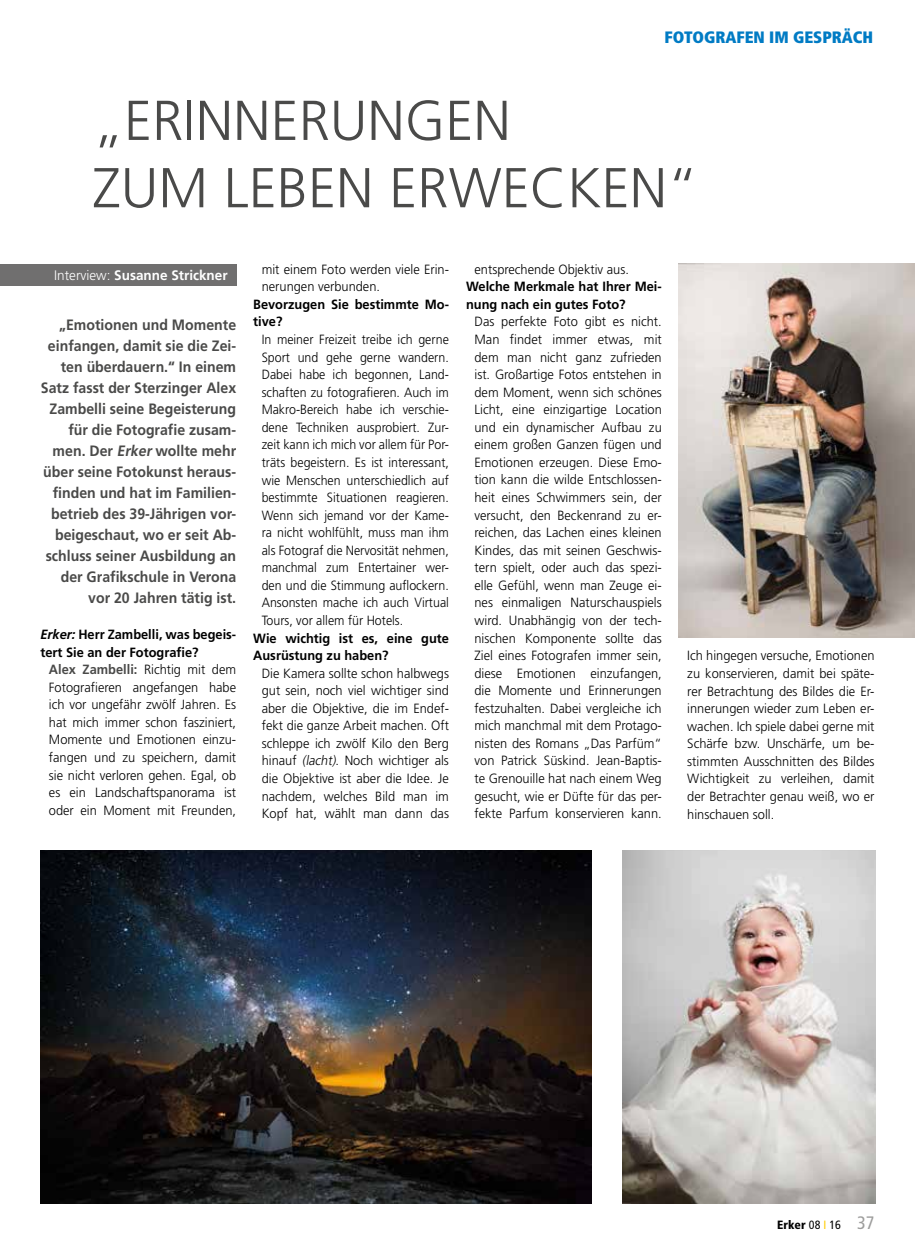
<style>
.page{position:relative;width:915px;height:1255px;background:#fff}
.page>*{position:absolute;margin:0;border:0;box-sizing:border-box;transform-origin:0 0}
.t1{font:300 56.1px/67.3px "Frutiger LT Std";color:#4a4a49}
.t2{font:900 condensed 16.5px "Frutiger LT Std";color:#007bc4}
.t3{font:700 15px/21px "Frutiger LT Std";color:#4a4a49;text-align:right;scale:.94 1}
.t4{font:700 13.8px "Frutiger LT Std";color:#fff}
.t5{font:300 13.35px/17.5px "Frutiger LT Std";color:#000;text-align:justify;scale:.96 1}
.t6{font:300 13.35px/17.5px "Frutiger LT Std";color:#000;text-align:justify;scale:.93 1}
.t7{font:700 13.35px/17.5px "Frutiger LT Std";color:#000;scale:.96 1}
.t8{font:900 condensed 12px "Frutiger LT Std";color:#000}
.s1{font-weight:300}
.s2{font-style:italic}
.s3{font-weight:700;color:#4a4a49}
.s4{font-weight:400}
.s5{font-weight:400;color:#fc0}
.s6{font-weight:400;font-size:18px;color:#9d9d9c}
</style>
<div class="page">
<div style="left:0;top:264px;width:236px;height:22px;background:#706f6f"></div>
<img style="left:678px;top:264px;width:236px;height:373px">
<img style="left:40px;top:850px;width:551px;height:353px">
<img style="left:622px;top:850px;width:253px;height:353px">
<p class="t2" style="left:664px;top:27px;width:210px">FOTOGRAFEN IM GESPRÄCH</p>
<h1 class="t1" style="left:93px;top:88px;width:606px">„ERINNERUNGEN<br>ZUM LEBEN ERWECKEN“</h1>
<p class="t4" style="left:54px;top:267px;width:175px"><span class="s1">Interview:</span> Susanne Strickner</p>
<p class="t3" style="left:41px;top:315px;width:209px">„Emotionen und Momente einfangen, damit sie die Zei&shy;ten überdauern.“ In einem<br>Satz fasst der Sterzinger Alex<br>Zambelli seine Begeisterung für die Fotografie zusam&shy;men. Der <span class="s2">Erker</span> wollte mehr über seine Fotokunst heraus&shy;finden und hat im Familien&shy;betrieb des 39-Jährigen vor&shy;beigeschaut, wo er seit Ab&shy;schluss seiner Ausbildung an der Grafikschule in Verona vor 20 Jahren tätig ist.</p>
<p class="t7" style="left:40px;top:625px;width:205px"><span class="s2">Erker:</span> Herr Zambelli, was begeis&shy;tert Sie an der Fotografie?</p>
<p class="t5" style="left:49px;top:661px;width:196px"><span class="s3">Alex Zambelli:</span> Richtig mit dem Fotografieren angefangen habe ich vor ungefähr zwölf Jahren. Es hat mich immer schon fasziniert, Momente und Emotionen einzu&shy;fangen und zu speichern, damit sie nicht verloren gehen. Egal, ob es ein Landschaftspanorama ist oder ein Moment mit Freunden,</p>
<p class="t5" style="left:261px;top:260px;width:196px">mit einem Foto werden viele Erin&shy;nerungen verbunden.</p>
<p class="t7" style="left:253px;top:295px;width:205px">Bevorzugen Sie bestimmte Mo&shy;tive?</p>
<p class="t6" style="left:261px;top:331px;width:203px">In meiner Freizeit treibe ich gerne Sport und gehe gerne wandern.<br>Dabei habe ich begonnen, Land&shy;schaften zu fotografieren. Auch im Makro-Bereich habe ich verschie&shy;dene Techniken ausprobiert. Zur&shy;zeit kann ich mich vor allem für Por&shy;träts begeistern. Es ist interessant, wie Menschen unterschiedlich auf bestimmte Situationen reagieren.<br>Wenn sich jemand vor der Kame&shy;ra nicht wohlfühlt, muss man ihm als Fotograf die Nervosität nehmen, manchmal zum Entertainer wer&shy;den und die Stimmung auflockern.<br>Ansonsten mache ich auch Virtual Tours, vor allem für Hotels.</p>
<p class="t7" style="left:253px;top:629px;width:205px">Wie wichtig ist es, eine gute<br>Ausrüstung zu haben?</p>
<p class="t5" style="left:261px;top:664px;width:196px">Die Kamera sollte schon halbwegs gut sein, noch viel wichtiger sind aber die Objektive, die im Endef&shy;fekt die ganze Arbeit machen. Oft schleppe ich zwölf Kilo den Berg hinauf <span class="s2">(lacht)</span>. Noch wichtiger als die Objektive ist aber die Idee. Je nachdem, welches Bild man im Kopf hat, wählt man dann das</p>
<p class="t5" style="left:474px;top:260px;width:162px">entsprechende Objektiv aus.</p>
<p class="t7" style="left:466px;top:278px;width:205px">Welche Merkmale hat Ihrer Mei&shy;nung nach ein gutes Foto?</p>
<p class="t5" style="left:474px;top:313px;width:196px">Das perfekte Foto gibt es nicht.<br>Man findet immer etwas, mit dem man nicht ganz zufrieden ist. Großartige Fotos entstehen in dem Moment, wenn sich schönes Licht, eine einzigartige Location und ein dynamischer Aufbau zu einem großen Ganzen fügen und Emotionen erzeugen. Diese Emo&shy;tion kann die wilde Entschlossen&shy;heit eines Schwimmers sein, der versucht, den Beckenrand zu er&shy;reichen, das Lachen eines kleinen Kindes, das mit seinen Geschwis&shy;tern spielt, oder auch das spezi&shy;elle Gefühl, wenn man Zeuge ei&shy;nes einmaligen Naturschauspiels wird. Unabhängig von der tech&shy;nischen Komponente sollte das Ziel eines Fotografen immer sein, diese Emotionen einzufangen, die Momente und Erinnerungen festzuhalten. Dabei vergleiche ich mich manchmal mit dem Protago&shy;nisten des Romans „Das Parfüm“ von Patrick Süskind. Jean-Baptis&shy;te Grenouille hat nach einem Weg gesucht, wie er Düfte für das per&shy;fekte Parfum konservieren kann.</p>
<p class="t5" style="left:687px;top:647px;width:196px">Ich hingegen versuche, Emotionen zu konservieren, damit bei späte&shy;rer Betrachtung des Bildes die Er&shy;innerungen wieder zum Leben er&shy;wachen. Ich spiele dabei gerne mit Schärfe bzw. Unschärfe, um be&shy;stimmten Ausschnitten des Bildes Wichtigkeit zu verleihen, damit der Betrachter genau weiß, wo er hinschauen soll.</p>
<p class="t8" style="left:777px;top:1217px;width:99px">Erker <span class="s4">08</span> <span class="s5">I</span> <span class="s4">16</span> <span class="s6">37</span></p>
</div>
